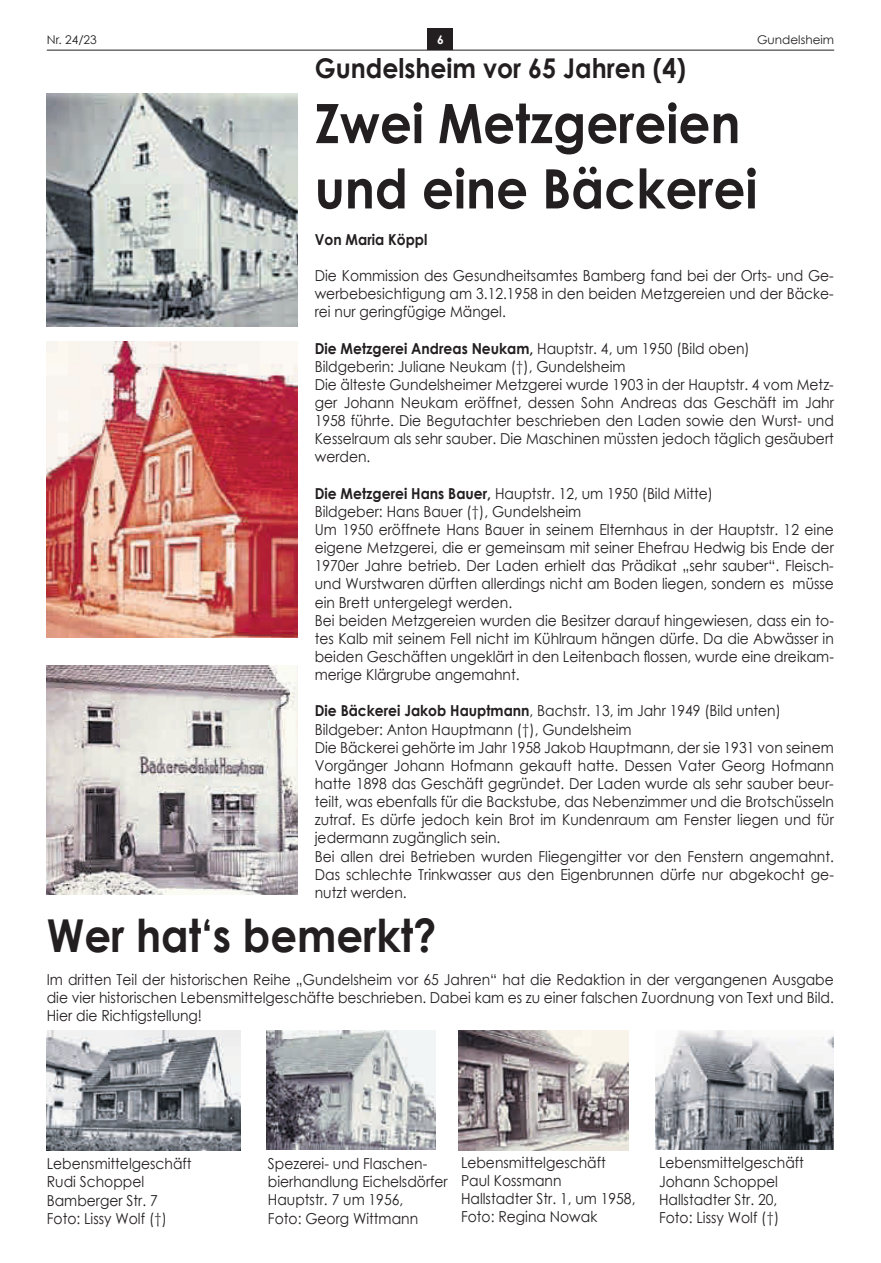
<style>
.page{position:relative;width:881px;height:1263px;background:#fff}
.page>*{position:absolute;margin:0;border:0;box-sizing:border-box;transform-origin:0 0}
.t1{font:700 54.45px/65.2px "Century Gothic";color:#231f20;scale:.92 1}
.t2{font:700 45.3px "Century Gothic";color:#231f20;scale:.92 1}
.t3{font:700 27.15px "Century Gothic";color:#231f20;scale:.92 1}
.t4{font:15.15px/18.1px "Century Gothic";color:#231f20;scale:.92 1}
.t5{font:700 15.15px "Century Gothic";color:#231f20;scale:.92 1}
.t6{font:12px "Century Gothic";color:#231f20}
.t7{font:700 12px "Century Gothic";color:#fff}
.s1{font-weight:700}
</style>
<div class="page">
<div style="left:427px;top:29px;width:26px;height:21px;background:#231f20"></div>
<hr style="left:47px;top:50px;width:786px;height:1px;background:#231f20">
<img style="left:47px;top:1030px;width:193px;height:120px">
<img style="left:266px;top:1030px;width:169px;height:119px">
<img style="left:458px;top:1030px;width:170px;height:120px">
<img style="left:655px;top:1030px;width:178px;height:120px">
<img style="left:47px;top:341px;width:251px;height:297px">
<img style="left:47px;top:666px;width:251px;height:228px">
<img style="left:47px;top:94px;width:251px;height:232px">
<p class="t6" style="left:47px;top:32px;width:52px">Nr. 24/23</p>
<p class="t7" style="left:437px;top:32px;width:8px">6</p>
<p class="t6" style="left:756px;top:32px;width:78px">Gundelsheim</p>
<h3 class="t3" style="left:314px;top:47px;width:405px">Gundelsheim vor 65 Jahren (4)</h3>
<h1 class="t1" style="left:314px;top:88px;width:482px">zwei Metzgereien und eine bäckerei</h1>
<p class="t5" style="left:314px;top:228px;width:124px">von Maria Köppl</p>
<p class="t4" style="left:314px;top:266px;width:565px;text-align:justify">die kommission des Gesundheitsamtes Bamberg fand bei der Orts- und Ge&shy;werbebesichtigung am 3.12.1958 in den beiden metzgereien und der Bäcke&shy;rei nur geringfügige mängel.</p>
<p class="t4" style="left:314px;top:339px;width:566px"><span class="s1">die Metzgerei andreas neukam,</span> hauptstr. 4, um 1950 (Bild oben)<br>Bildgeberin: Juliane neukam (†), Gundelsheim<br>die älteste Gundelsheimer metzgerei wurde 1903 in der hauptstr. 4 vom metz&shy;ger Johann neukam eröffnet, dessen sohn andreas das Geschäft im Jahr 1958 führte. die Begutachter beschrieben den laden sowie den Wurst- und kesselraum als sehr sauber. die maschinen müssten jedoch täglich gesäubert werden.</p>
<p class="t4" style="left:314px;top:484px;width:565px"><span class="s1">die Metzgerei hans bauer,</span> hauptstr. 12, um 1950 (Bild mitte)<br>Bildgeber: hans Bauer (†), Gundelsheim<br>um 1950 eröffnete hans Bauer in seinem elternhaus in der hauptstr. 12 eine eigene metzgerei, die er gemeinsam mit seiner ehefrau hedwig bis ende der 1970er Jahre betrieb. der laden erhielt das prädikat „sehr sauber“. Fleisch&shy;und Wurstwaren dürften allerdings nicht am Boden liegen, sondern es müsse ein Brett untergelegt werden.<br>Bei beiden metzgereien wurden die Besitzer darauf hingewiesen, dass ein to&shy;tes kalb mit seinem Fell nicht im kühlraum hängen dürfe. da die abwässer in beiden Geschäften ungeklärt in den Leitenbach flossen, wurde eine dreikam&shy;merige klärgrube angemahnt.</p>
<p class="t4" style="left:315px;top:702px;width:566px"><span class="s1">die bäckerei Jakob hauptmann</span>, Bachstr. 13, im Jahr 1949 (Bild unten)<br>Bildgeber: anton hauptmann (†), Gundelsheim<br>die Bäckerei gehörte im Jahr 1958 Jakob hauptmann, der sie 1931 von seinem vorgänger Johann hofmann gekauft hatte. dessen vater Georg hofmann hatte 1898 das Geschäft gegründet. der laden wurde als sehr sauber beur&shy;teilt, was ebenfalls für die Backstube, das nebenzimmer und die Brotschüsseln zutraf. es dürfe jedoch kein Brot im kundenraum am Fenster liegen und für jedermann zugänglich sein.<br>Bei allen drei Betrieben wurden Fliegengitter vor den Fenstern angemahnt. das schlechte trinkwasser aus den eigenbrunnen dürfe nur abgekocht ge&shy;nutzt werden.</p>
<h2 class="t2" style="left:47px;top:901px;width:425px">Wer hat‘s bemerkt?</h2>
<p class="t4" style="left:47px;top:970px;width:856px;text-align:justify">im dritten teil der historischen reihe „Gundelsheim vor 65 Jahren“ hat die redaktion in der vergangenen ausgabe die vier historischen lebensmittelgeschäfte beschrieben. dabei kam es zu einer falschen zuordnung von text und Bild. hier die richtigstellung!</p>
<p class="t4" style="left:47px;top:1154px;width:159px">lebensmittelgeschäft rudi schoppel<br>Bamberger str. 7<br>Foto: lissy Wolf (†)</p>
<p class="t4" style="left:461px;top:1153px;width:191px">lebensmittelgeschäft paul kossmann hallstadter str. 1, um 1958,<br>Foto: regina nowak</p>
<p class="t4" style="left:658px;top:1153px;width:159px">lebensmittelgeschäft<br>Johann schoppel hallstadter str. 20,<br>Foto: lissy Wolf (†)</p>
<p class="t4" style="left:268px;top:1154px;width:197px">spezerei- und Flaschen&shy;bierhandlung eichelsdörfer hauptstr. 7 um 1956,<br>Foto: Georg Wittmann</p>
</div>
